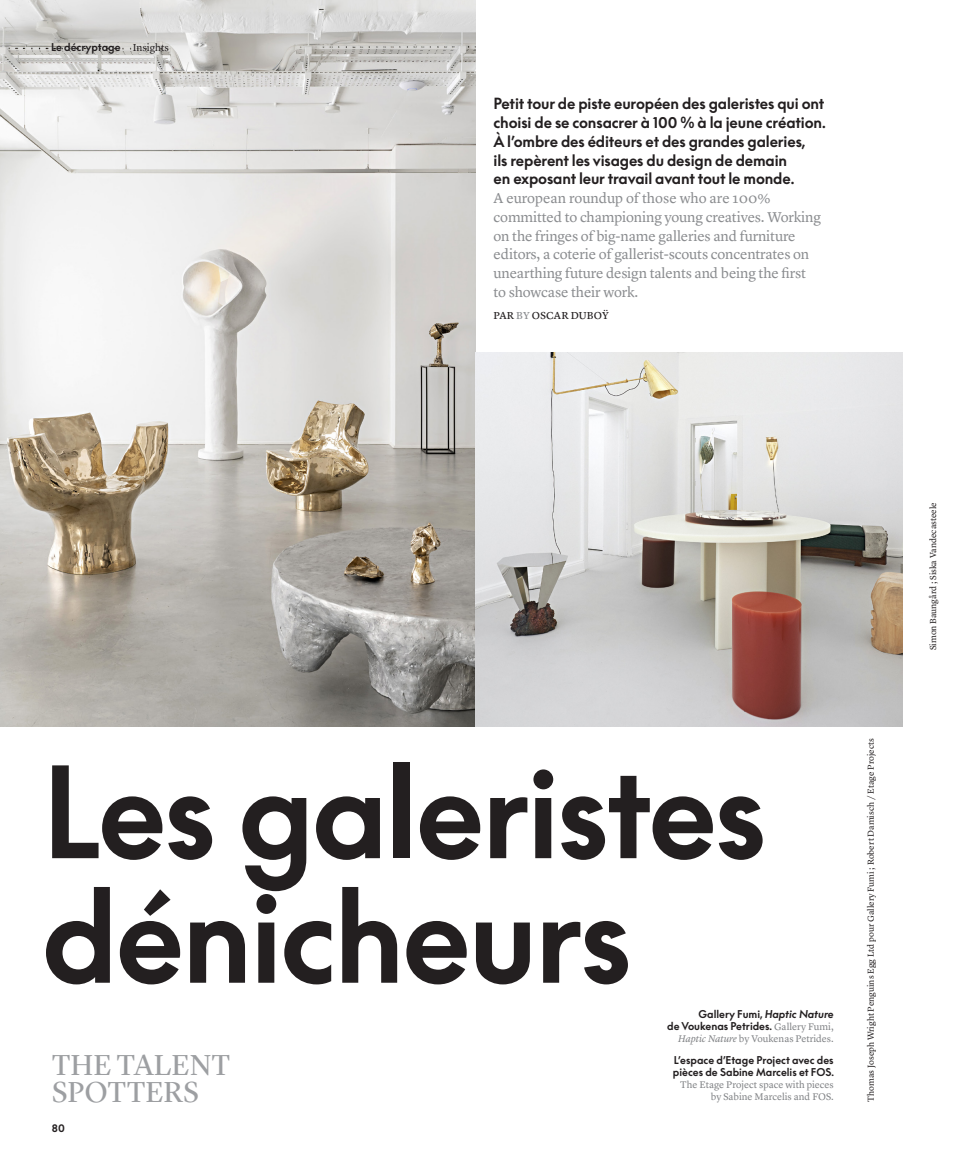
<style>
.page{position:relative;width:958px;height:1170px;background:#fff}
.page>*{position:absolute;margin:0;border:0;box-sizing:border-box;transform-origin:0 0}
.TITRE_DOSSIER{font:700 123px "Supreme LL";letter-spacing:-.02em;color:#231f20}
.TITRE_DOSSIER_ENG{font:30px/27px "Lyon Display";color:#9d9fa2}
.CHAPO{font:700 15px/18.8px "Supreme LL";letter-spacing:-.01em;color:#231f20}
.CHAPO-2{font:14.7px/18.8px "Lyon Text";letter-spacing:-.01em;color:#8a8c8f}
.LÉGENDES{font:700 10.5px/12px "Supreme LL";color:#231f20;text-align:right}
.TETIERE{font:700 10.5px "Supreme LL";color:#231f20}
.CHAPO-3{font:10.5px "Lyon Text Regular No.2";letter-spacing:.015em;color:#231f20}
.LÉGENDES-2{font:10.05px/12px "Lyon Text";color:#808285;text-align:right}
.CRÉDITS{font:9px "Lyon Text";color:#231f20}
.s1{font-family:"Lyon Text";font-weight:400}
.s2{color:#8a8c8f}
.s3{font-style:italic}
.s4{font-family:"Lyon Text";font-weight:400;font-size:10.05px;color:#808285}
</style>
<div class="page">
<img style="left:0;top:0;width:475px;height:726px">
<img style="left:475px;top:352px;width:426px;height:374px">
<p class="TETIERE" style="left:51px;top:41px;width:119px">Le décryptage <span class="s1">Insights</span></p>
<p class="CHAPO" style="left:493px;top:95px;width:333px">Petit tour de piste européen des galeristes qui ont choisi de se consacrer à 100 % à la jeune création.<br>À l’ombre des éditeurs et des grandes galeries,<br>ils repèrent les visages du design de demain<br>en exposant leur travail avant tout le monde.</p>
<p class="CHAPO-2" style="left:493px;top:188px;width:329px">A european roundup of those who are 100% committed to championing young creatives. Working on the fringes of big-name galleries and furniture editors, a coterie of gallerist-scouts concentrates on unearthing future design talents and being the first to showcase their work.</p>
<p class="CHAPO-3" style="left:493px;top:307px;width:117px">PAR <span class="s2">BY</span> OSCAR DUBOŸ</p>
<p class="TITRE_DOSSIER" style="left:42px;top:743px;width:726px">Les galeristes</p>
<p class="TITRE_DOSSIER" style="left:42px;top:868px;width:591px">dénicheurs</p>
<p class="TITRE_DOSSIER_ENG" style="left:52px;top:1048px;width:180px">THE TALENT<br>SPOTTERS</p>
<p class="TETIERE" style="left:52px;top:1121px;width:14px">80</p>
<p class="LÉGENDES" style="left:667px;top:1008px;width:168px">Gallery Fumi, <span class="s3">Haptic Nature<br></span>de Voukenas Petrides. <span class="s4">Gallery Fumi,</span></p>
<p class="LÉGENDES-2" style="left:678px;top:1031px;width:157px"><span class="s3">Haptic Nature</span> by Voukenas Petrides.</p>
<p class="LÉGENDES" style="left:672px;top:1054px;width:162px;text-align:left">L’espace d’Etage Project avec des pièces de Sabine Marcelis et FOS.</p>
<p class="LÉGENDES-2" style="left:680px;top:1078px;width:155px">The Etage Project space with pieces by Sabine Marcelis and FOS.</p>
<p class="CRÉDITS" style="left:863px;top:1101px;width:365px;rotate:-90deg">Thomas Joseph Wright Penguins Egg Ltd pour Gallery Fumi ; Robert Damisch / Etage Projects</p>
<p class="CRÉDITS" style="left:926px;top:650px;width:150px;rotate:-90deg">Simon Baungård ; Siska Vandecasteele</p>
</div>
